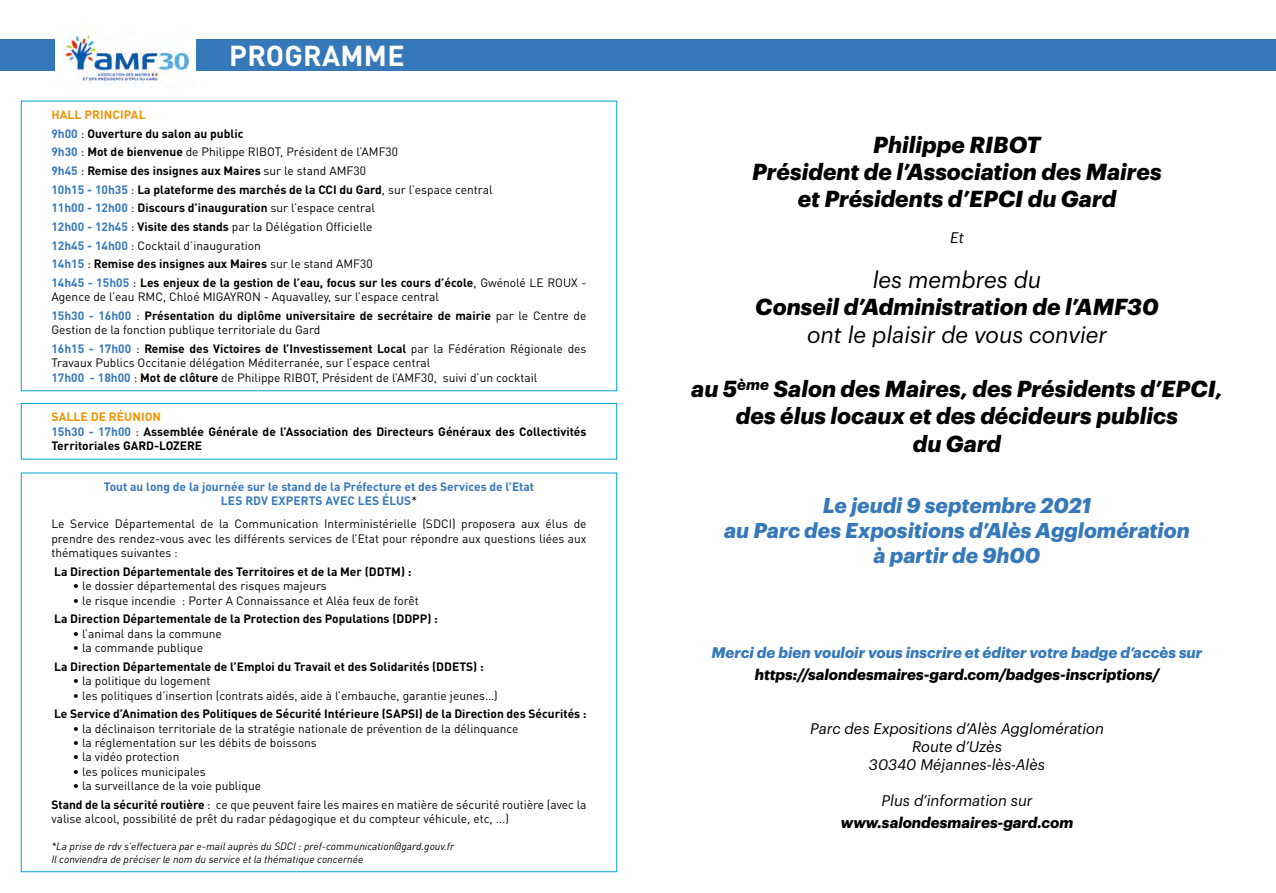
<style>
.page{position:relative;width:1276px;height:893px;background:#fff}
.page>*{position:absolute;margin:0;border:0;box-sizing:border-box;transform-origin:0 0}
.t1{font:700 28.5px "DINOT";color:#fff}
.t2{font:italic 700 22.65px/27.3px "Graphik";color:#000;text-align:center}
.t3{font:italic 22.65px "Graphik";color:#000}
.t4{font:italic 700 21px/25.2px "Graphik";color:#3679bb;text-align:center}
.t5{font:italic 15px/18px "Graphik";color:#000;text-align:center}
.t6{font:italic 700 15px "Graphik";color:#000}
.t7{font:italic 700 15px "Graphik";color:#3679bb}
.t8{font:12px/18.6px "DINOT";color:#000}
.t9{font:700 12px/18.6px "DINOT";color:#000}
.t10{font:700 12px/14.4px "DINOT";color:#3679bb;text-align:center}
.t11{font:italic 10.5px/12.6px "DINOT";color:#000}
.s1{color:#f59300}
.s2{color:#3679bb}
.s3{font-weight:400}
.s4{font-weight:700;color:#3679bb}
.s5{font-weight:700}
.s6{font-weight:400;color:#000}
</style>
<div class="page">
<div style="left:0;top:39px;width:638px;height:32px;background:#3679bb"></div>
<div style="left:638px;top:39px;width:638px;height:32px;background:#3679bb"></div>
<img style="left:55px;top:32px;width:140px;height:53px">
<div style="left:21px;top:101px;width:596px;height:290px;border:1px solid #00a3d3"></div>
<div style="left:21px;top:403px;width:596px;height:56px;border:1px solid #00a3d3"></div>
<h1 class="t1" style="left:229px;top:37px;width:76px">PROGRAMM</h1>
<h1 class="t1" style="left:387px;top:37px;width:19px">E</h1>
<p class="t9" style="left:51px;top:105px;width:348px"><span class="s1">Hall principal<br></span><span class="s2">9h00</span> <span class="s3">:</span> Ouverture du salon au public<br><span class="s2">9h30</span> <span class="s3">:</span> Mot de bienvenue <span class="s3">de Philippe RIBOT, Président de l’AMF30<br></span><span class="s2">9h45</span> <span class="s3">:</span> Remise des insignes aux Maires <span class="s3">sur le stand AMF30<br></span><span class="s2">10h15 - 10h35</span> <span class="s3">:</span> La plateforme des marchés de la CCI</p>
<p class="t9" style="left:51px;top:180px;width:537px;text-indent:288px">du Gard<span class="s3">, sur l’espace central<br></span><span class="s2">11h00 - 12h00</span> <span class="s3">:</span> Discours d’inauguration <span class="s3">sur l’espace central<br></span><span class="s2">12h00 - 12h45</span> <span class="s3">:</span> Visite des stands <span class="s3">par la Délégation Officielle<br></span><span class="s2">12h45 - 14h00</span> <span class="s3">: Cocktail d’inauguration<br></span><span class="s2">14h15</span> <span class="s3">:</span> Remise des insignes aux Maires <span class="s3">sur le stand AMF30<br></span><span class="s2">14h45 - 15h05</span> <span class="s3">:</span> Les enjeux de la gestion de l’eau, focus sur les cours d’école<span class="s3">, Gwénolé LE ROUX -</span></p>
<p class="t8" style="left:51px;top:288px;width:536px">Agence de l’eau RMC, Chloé MIGAYRON - Aquavalley, sur l’espace central<br><span class="s4">15h30 - 16h00</span> : <span class="s5">Présentation du diplôme universitaire de secrétaire de mairie</span> par le Centre de</p>
<p class="t8" style="left:51px;top:321px;width:537px">Gestion de la fonction publique territoriale du Gard<br><span class="s4">16h15 - 17h00</span> : <span class="s5">Remise des Victoires de l’I nvestissement Local</span> par la Fédération Régionale des</p>
<p class="t8" style="left:51px;top:356px;width:487px;line-height:14.4px">Travaux Publics Occitanie délégation Méditerranée, sur l’espace central<br><span class="s4">17h00 - 18h00</span> : <span class="s5">Mot de clôture</span> de Philippe RIBOT, Président de l’AMF30, suivi d’un cocktail</p>
<p class="t9" style="left:51px;top:410px;width:536px;line-height:14.4px"><span class="s1">Salle de réunion<br></span><span class="s2">15h30 - 17h00</span> <span class="s3">:</span> Assemblée Générale de l’Association des Directeurs Généraux des Collectivités<br>Territoriales GAR</p>
<p class="t9" style="left:146px;top:436px;width:57px">D-LOZERE</p>
<p class="t10" style="left:104px;top:479px;width:432px">Tout au long de la journée sur le stand de la Préfecture et des Services de l’Etat<br>Les RDV experts avec les élus<span class="s6">*</span></p>
<p class="t8" style="left:51px;top:517px;width:536px;line-height:14.4px;text-align:justify">Le Service Départemental de la Communication Interministérielle (SDCI) proposera aux élus de prendre des rendez-vous avec les différents services de l’Etat pour répondre aux questions liées aux thématiques suivantes :</p>
<p class="t9" style="left:54px;top:562px;width:359px">La Direction Départementale des Territoires et de la Mer (DDTM ) :</p>
<p class="t8" style="left:73px;top:576px;width:256px">• le dossier départemental des risques majeurs</p>
<p class="t8" style="left:73px;top:591px;width:348px">• le risque incendie : Porter A Connaissance et Aléa feux de forêt</p>
<p class="t9" style="left:54px;top:609px;width:385px">La Direction Départementale de la Protection des Populations (DDPP) :</p>
<p class="t8" style="left:73px;top:624px;width:151px">• l’animal dans la commune</p>
<p class="t8" style="left:73px;top:638px;width:132px">• la commande publique</p>
<p class="t9" style="left:54px;top:657px;width:431px">La Direction Départementale de l’Emploi du Travail et des Solidarités (DDETS) :</p>
<p class="t8" style="left:73px;top:671px;width:139px">• la politique du logement</p>
<p class="t8" style="left:73px;top:686px;width:427px">• les politiques d’insertion (contrats aidés, aide à l’embauche, garantie jeunes…)</p>
<p class="t9" style="left:54px;top:704px;width:340px">Le Service d’Animation des Politiques de Sécurité I ntérieure (SAPSI</p>
<p class="t9" style="left:419px;top:704px;width:169px">) de la Direction des Sécurités :</p>
<p class="t8" style="left:73px;top:719px;width:447px">• la déclinaison territoriale de la stratégie nationale de prévention de la délinquance</p>
<p class="t8" style="left:73px;top:733px;width:246px">• la réglementation sur les débits de boissons</p>
<p class="t8" style="left:73px;top:747px;width:108px">• la vidéo protection</p>
<p class="t8" style="left:73px;top:762px;width:135px">• les polices municipales</p>
<p class="t8" style="left:51px;top:776px;width:536px;text-indent:21px">• la surveillance de la voie publique<br><span class="s5">Stand de la sécurité routière</span> : ce que peuvent faire les maires en matière de sécurité routière (avec la</p>
<p class="t8" style="left:51px;top:809px;width:459px">valise alcool, possibilité de prêt du radar pédagogique et du compteur véhicule, etc, ...)</p>
<p class="t11" style="left:51px;top:840px;width:404px">*La prise de rdv s’effectuera par e-mail auprès du SDCI : pref-communication@gard.gouv.fr<br>Il conviendra de préciser le nom du service et la thématique concernée</p>
<h2 class="t2" style="left:752px;top:129px;width:411px">Philippe RIBOT<br>Président de l’Association des Maires et Présidents d’EPCI du Gard</h2>
<p class="t5" style="left:950px;top:227px;width:15px">Et</p>
<h2 class="t3" style="left:873px;top:263px;width:170px">les membres du</h2>
<h2 class="t2" style="left:755px;top:292px;width:405px">Conseil d’Administration de l’AMF30</h2>
<h2 class="t3" style="left:807px;top:317px;width:301px">ont le plaisir de vous convier</h2>
<h2 class="t2" style="left:691px;top:373px;width:533px">au 5<sup>ème</sup> Salon des Maires, des Présidents d’EPCI, des élus locaux et des décideurs publics<br>du Gard</h2>
<h3 class="t4" style="left:724px;top:491px;width:467px">Le jeudi 9 septembre 2021<br>au Parc des Expositions d’Alès Agglomération à partir de 9h00</h3>
<p class="t7" style="left:711px;top:640px;width:492px">Merci de bien vouloir vous inscrire et éditer votre badge d’accès sur</p>
<p class="t6" style="left:755px;top:663px;width:406px">https://salondesmaires-gard.com/badges-inscriptions/</p>
<p class="t5" style="left:810px;top:718px;width:295px">Parc des Expositions d’Alès Agglomération<br>Route d’Uzès<br>30340 Méjannes-lès-Alès</p>
<p class="t5" style="left:881px;top:790px;width:152px">Plus d’information sur</p>
<p class="t6" style="left:840px;top:811px;width:234px">www.salondesmaires-gard.com</p>
</div>
